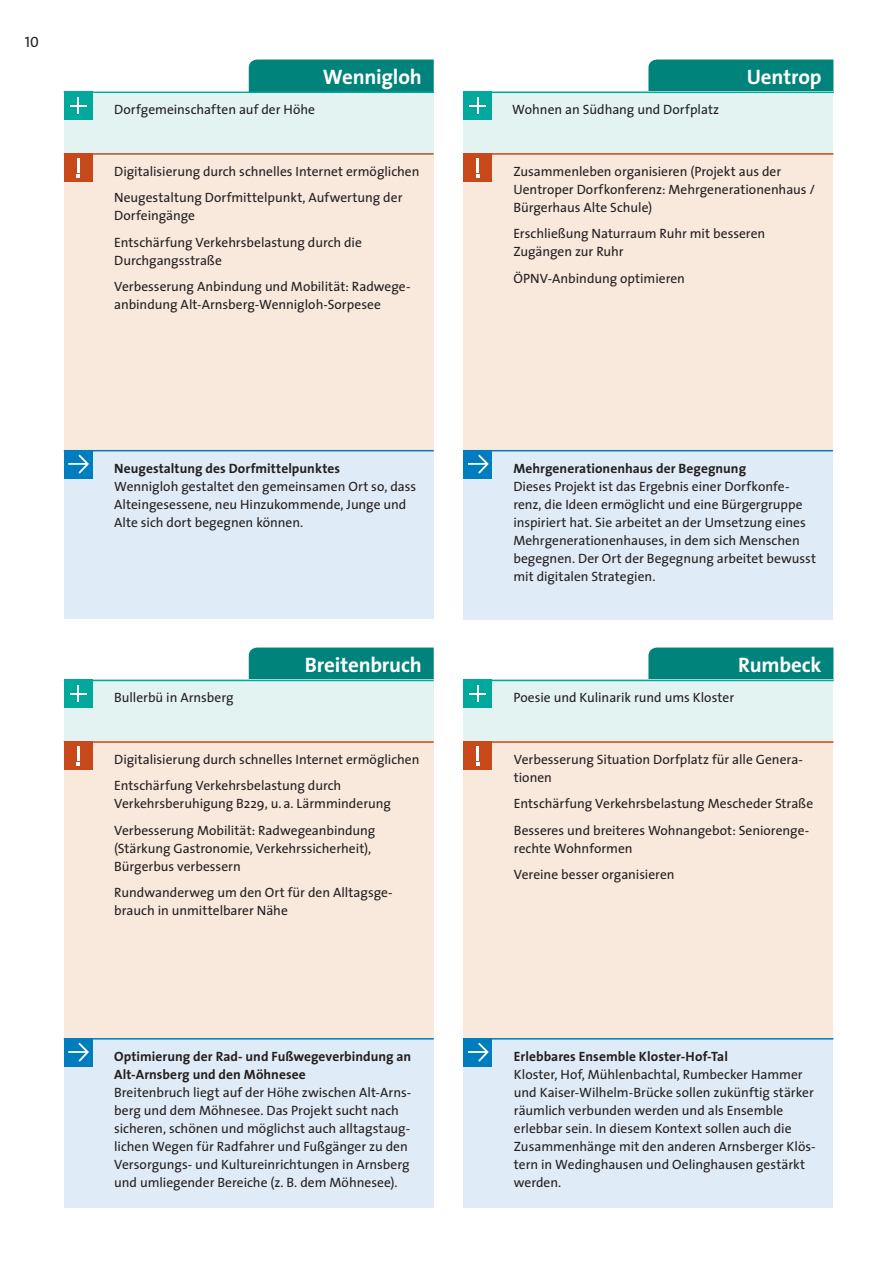
<style>
.page{position:relative;width:893px;height:1263px;background:#fff}
.page>*{position:absolute;margin:0;border:0;box-sizing:border-box;transform-origin:0 0}
.t1{font:700 21px "The Sans";letter-spacing:-.005em;color:#fff}
.t2{font:15px "The Sans Caps";color:#231f20}
.t3{font:13.5px/18px "The Sans";color:#231f20}
.t4{font:700 13.5px/18px "The Sans";letter-spacing:.005em;color:#231f20}
</style>
<div class="page">
<div style="left:249px;top:647px;width:185px;height:33px;background:#00837b"></div>
<div style="left:648px;top:647px;width:185px;height:33px;background:#00837b"></div>
<div style="left:249px;top:60px;width:185px;height:32px;background:#00837b"></div>
<div style="left:648px;top:60px;width:185px;height:32px;background:#00837b"></div>
<div style="left:463px;top:1038px;width:370px;height:170px;background:#dfebf6"></div>
<div style="left:463px;top:741px;width:370px;height:297px;background:#f9e8dc"></div>
<div style="left:463px;top:680px;width:370px;height:61px;background:#e2f3f2"></div>
<hr style="left:463px;top:680px;width:370px;height:1px;background:#00a99b">
<hr style="left:463px;top:741px;width:370px;height:2px;background:#c74919">
<hr style="left:463px;top:1038px;width:370px;height:1px;background:#007dbe">
<div style="left:64px;top:1038px;width:370px;height:170px;background:#dfebf6"></div>
<div style="left:64px;top:741px;width:370px;height:297px;background:#f9e8dc"></div>
<div style="left:64px;top:680px;width:370px;height:61px;background:#e2f3f2"></div>
<hr style="left:64px;top:680px;width:370px;height:1px;background:#00a99b">
<hr style="left:64px;top:741px;width:370px;height:2px;background:#c74919">
<hr style="left:64px;top:1038px;width:370px;height:1px;background:#007dbe">
<div style="left:64px;top:1038px;width:28px;height:28px;background:#007dbe"></div>
<hr style="left:68px;top:1051px;width:20px;height:2px;background:#fff">
<svg style="left:76px;top:1042px;width:13px;height:20px"></svg>
<div style="left:463px;top:1038px;width:29px;height:28px;background:#007dbe"></div>
<hr style="left:468px;top:1051px;width:20px;height:2px;background:#fff">
<svg style="left:476px;top:1042px;width:13px;height:20px"></svg>
<div style="left:64px;top:741px;width:28px;height:29px;background:#c74919"></div>
<svg style="left:76px;top:746px;width:4px;height:20px"></svg>
<div style="left:463px;top:741px;width:29px;height:29px;background:#c74919"></div>
<svg style="left:476px;top:762px;width:3px;height:4px"></svg>
<hr style="left:476px;top:746px;width:3px;height:14px;background:#fff">
<div style="left:64px;top:680px;width:28px;height:28px;background:#00a99b"></div>
<svg style="left:70px;top:685px;width:17px;height:17px"></svg>
<div style="left:463px;top:680px;width:29px;height:28px;background:#00a99b"></div>
<svg style="left:469px;top:685px;width:17px;height:17px"></svg>
<div style="left:463px;top:450px;width:370px;height:170px;background:#dfebf6"></div>
<div style="left:463px;top:153px;width:370px;height:297px;background:#f9e8dc"></div>
<div style="left:463px;top:92px;width:370px;height:61px;background:#e2f3f2"></div>
<hr style="left:463px;top:92px;width:370px;height:1px;background:#00a99b">
<hr style="left:463px;top:153px;width:370px;height:2px;background:#c74919">
<hr style="left:463px;top:450px;width:370px;height:1px;background:#007dbe">
<div style="left:64px;top:452px;width:370px;height:167px;background:#dfebf6"></div>
<div style="left:64px;top:155px;width:370px;height:297px;background:#f9e8dc"></div>
<div style="left:64px;top:94px;width:370px;height:61px;background:#e2f3f2"></div>
<hr style="left:64px;top:92px;width:370px;height:1px;background:#00a99b">
<hr style="left:64px;top:153px;width:370px;height:2px;background:#c74919">
<hr style="left:64px;top:450px;width:370px;height:1px;background:#007dbe">
<div style="left:463px;top:450px;width:29px;height:28px;background:#007dbe"></div>
<hr style="left:468px;top:463px;width:20px;height:2px;background:#fff">
<svg style="left:476px;top:454px;width:13px;height:20px"></svg>
<div style="left:64px;top:450px;width:28px;height:28px;background:#007dbe"></div>
<hr style="left:68px;top:463px;width:20px;height:2px;background:#fff">
<svg style="left:76px;top:454px;width:13px;height:20px"></svg>
<div style="left:463px;top:153px;width:29px;height:29px;background:#c74919"></div>
<svg style="left:476px;top:174px;width:3px;height:4px"></svg>
<hr style="left:476px;top:158px;width:3px;height:14px;background:#fff">
<div style="left:64px;top:153px;width:28px;height:29px;background:#c74919"></div>
<svg style="left:76px;top:158px;width:4px;height:20px"></svg>
<div style="left:64px;top:92px;width:28px;height:28px;background:#00a99b"></div>
<svg style="left:70px;top:97px;width:17px;height:17px"></svg>
<div style="left:463px;top:92px;width:29px;height:28px;background:#00a99b"></div>
<svg style="left:469px;top:97px;width:17px;height:17px"></svg>
<p class="t2" style="left:25px;top:29px;width:16px">10</p>
<p class="t3" style="left:114px;top:100px;width:202px">Dorfgemeinschaften auf der Höhe</p>
<h1 class="t1" style="left:323px;top:59px;width:101px">Wennigloh</h1>
<h1 class="t1" style="left:747px;top:59px;width:76px">Uentrop</h1>
<p class="t3" style="left:512px;top:100px;width:208px">Wohnen an Südhang und Dorfplatz</p>
<p class="t3" style="left:114px;top:157px;width:307px;line-height:26.5px">Digitalisierung durch schnelles Internet ermöglichen<br>Neugestaltung Dorfmittelpunkt, Aufwertung der</p>
<p class="t3" style="left:114px;top:202px;width:249px;line-height:26.5px">Dorfeingänge<br>Entschärfung Verkehrsbelastung durch die</p>
<p class="t3" style="left:114px;top:246px;width:298px;line-height:26.5px">Durchgangsstraße<br>Verbesserung Anbindung und Mobilität: Radwege-</p>
<p class="t3" style="left:114px;top:295px;width:268px">anbindung Alt-Arnsberg-Wennigloh-Sorpesee</p>
<p class="t4" style="left:114px;top:459px;width:228px">Neugestaltung des Dorfmittelpunktes</p>
<p class="t3" style="left:114px;top:477px;width:303px">Wennigloh gestaltet den gemeinsamen Ort so, dass<br>Alteingesessene, neu Hinzukommende, Junge und<br>Alte sich dort begegnen können.</p>
<p class="t3" style="left:513px;top:162px;width:303px">Zusammenleben organisieren (Projekt aus der<br>Uentroper Dorfkonferenz: Mehrgenerationenhaus /<br>Bürgerhaus Alte Schule)</p>
<p class="t3" style="left:513px;top:224px;width:253px">Erschließung Naturraum Ruhr mit besseren<br>Zugängen zur Ruhr</p>
<p class="t3" style="left:513px;top:269px;width:173px">ÖPNV-Anbindung optimieren</p>
<p class="t4" style="left:513px;top:459px;width:234px">Mehrgenerationenhaus der Begegnung</p>
<p class="t3" style="left:513px;top:477px;width:304px">Dieses Projekt ist das Ergebnis einer Dorfkonfe&shy;renz, die Ideen ermöglicht und eine Bürgergruppe inspiriert hat. Sie arbeitet an der Umsetzung eines Mehrgenerationenhauses, in dem sich Menschen begegnen. Der Ort der Begegnung arbeitet bewusst mit digitalen Strategien.</p>
<p class="t3" style="left:114px;top:688px;width:121px">Bullerbü in Arnsberg</p>
<h1 class="t1" style="left:305px;top:647px;width:118px">Breitenbruch</h1>
<h1 class="t1" style="left:738px;top:647px;width:85px">Rumbeck</h1>
<p class="t3" style="left:513px;top:688px;width:222px">Poesie und Kulinarik rund ums Kloster</p>
<p class="t3" style="left:114px;top:746px;width:307px;line-height:26.5px">Digitalisierung durch schnelles Internet ermöglichen<br>Entschärfung Verkehrsbelastung durch</p>
<p class="t3" style="left:114px;top:790px;width:278px;line-height:26.5px">Verkehrsberuhigung B229, u.a. Lärmminderung<br>Verbesserung Mobilität: Radwegeanbindung</p>
<p class="t3" style="left:114px;top:839px;width:258px">(Stärkung Gastronomie, Verkehrssicherheit),<br>Bürgerbus verbessern</p>
<p class="t3" style="left:114px;top:883px;width:280px">Rundwanderweg um den Ort für den Alltagsge&shy;brauch in unmittelbarer Nähe</p>
<p class="t4" style="left:114px;top:1047px;width:299px">Optimierung der Rad- und Fußwegeverbindung an<br>Alt-Arnsberg und den Möhnesee</p>
<p class="t3" style="left:114px;top:1082px;width:299px">Breitenbruch liegt auf der Höhe zwischen Alt-Arns&shy;berg und dem Möhnesee. Das Projekt sucht nach sicheren, schönen und möglichst auch alltagstaug&shy;lichen Wegen für Radfahrer und Fußgänger zu den Versorgungs- und Kultureinrichtungen in Arnsberg und umliegender Bereiche (z. B. dem Möhnesee).</p>
<p class="t3" style="left:514px;top:750px;width:291px">Verbesserung Situation Dorfplatz für alle Genera&shy;tionen</p>
<p class="t3" style="left:514px;top:790px;width:301px;line-height:26.5px">Entschärfung Verkehrsbelastung Mescheder Straße<br>Besseres und breiteres Wohnangebot: Seniorenge-</p>
<p class="t3" style="left:514px;top:835px;width:162px;line-height:26.5px">rechte Wohnformen<br>Vereine besser organisieren</p>
<p class="t4" style="left:514px;top:1047px;width:216px">Erlebbares Ensemble Kloster-Hof-Tal</p>
<p class="t3" style="left:514px;top:1065px;width:303px">Kloster, Hof, Mühlenbachtal, Rumbecker Hammer und Kaiser-Wilhelm-Brücke sollen zukünftig stärker räumlich verbunden werden und als Ensemble erlebbar sein. In diesem Kontext sollen auch die Zusammenhänge mit den anderen Arnsberger Klös&shy;tern in Wedinghausen und Oelinghausen gestärkt werden.</p>
</div>
